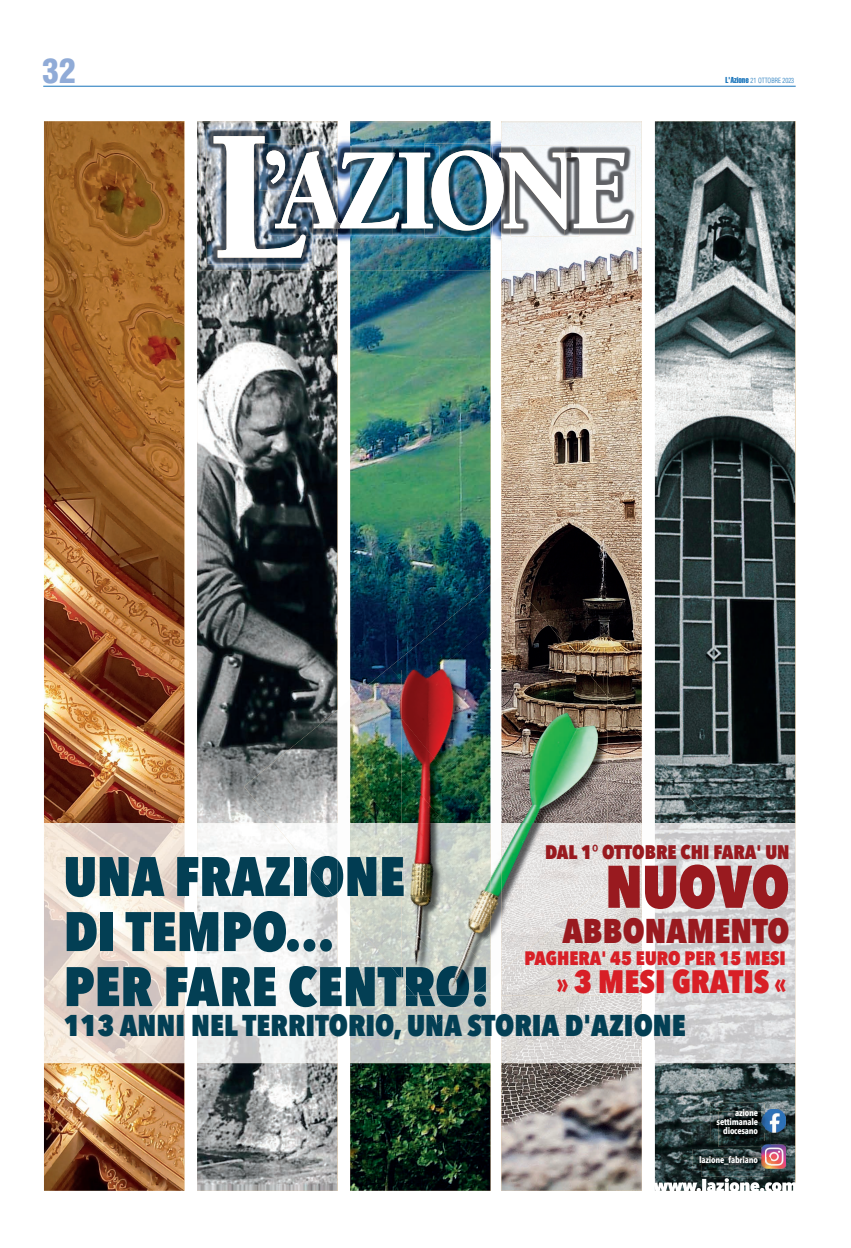
<style>
.page{position:relative;width:851px;height:1248px;background:#fff}
.page>*{position:absolute;margin:0;border:0;box-sizing:border-box;transform-origin:0 0}
.t1{font:800 59.4px "Avenir Next Condensed";letter-spacing:-.005em;color:#991a1f}
.t2{font:800 55px/55px "Avenir Next Condensed";color:#033f54}
.t3{font:800 34.3px "Avenir Next Condensed";color:#991a1f}
.t4{font:900 condensed 33px "Helvetica";color:#90abd7}
.t5{font:800 32.4px "Avenir Next Condensed";color:#d81f26}
.t6{font:800 30px "Avenir Next Condensed";color:#033f54}
.t7{font:800 19.6px "Avenir Next Condensed";color:#991a1f}
.t8{font:800 19.4px "Avenir Next Condensed";color:#d81f26}
.t9{font:700 9px/9px "Avenir Next Condensed";letter-spacing:-.02em;color:#fff;text-align:right}
.t10{font:300 condensed 7px "Helvetica";color:#1874bb;scale:.95 1}
.s1{font-weight:400;font-stretch:extra-condensed;font-size:8.5px}
.s2{font-size:27px}
</style>
<div class="page">
<img style="left:350px;top:121px;width:140px;height:1069px">
<img style="left:197px;top:121px;width:140px;height:1069px">
<img style="left:501px;top:121px;width:140px;height:1069px">
<img style="left:44px;top:121px;width:140px;height:1069px">
<img style="left:654px;top:121px;width:141px;height:1057px">
<hr style="left:43px;top:86px;width:752px;height:1px;background:#1874bb">
<img style="left:350px;top:995px;width:140px;height:67px">
<img style="left:197px;top:823px;width:140px;height:239px">
<img style="left:501px;top:884px;width:140px;height:178px">
<img style="left:44px;top:823px;width:140px;height:239px">
<img style="left:654px;top:823px;width:141px;height:239px">
<div style="left:197px;top:855px;width:103px;height:42px;background:#f6f7f6"></div>
<img style="left:66px;top:855px;width:118px;height:42px">
<svg style="left:184px;top:965px;width:154px;height:42px"></svg>
<img style="left:350px;top:965px;width:40px;height:42px">
<img style="left:197px;top:965px;width:140px;height:42px">
<img style="left:67px;top:965px;width:117px;height:42px">
<img style="left:471px;top:995px;width:15px;height:12px">
<svg style="left:184px;top:1014px;width:458px;height:25px"></svg>
<img style="left:350px;top:1014px;width:140px;height:25px">
<img style="left:197px;top:1014px;width:140px;height:25px">
<img style="left:501px;top:1014px;width:140px;height:25px">
<img style="left:65px;top:1014px;width:119px;height:25px">
<img style="left:654px;top:1014px;width:31px;height:25px">
<img style="left:490px;top:979px;width:1px;height:16px">
<img style="left:486px;top:983px;width:4px;height:12px">
<img style="left:501px;top:970px;width:106px;height:25px">
<img style="left:337px;top:699px;width:1px;height:41px">
<img style="left:490px;top:576px;width:1px;height:82px">
<img style="left:337px;top:740px;width:1px;height:83px">
<img style="left:350px;top:667px;width:51px;height:104px">
<img style="left:390px;top:585px;width:100px;height:96px">
<img style="left:350px;top:771px;width:5px;height:52px">
<img style="left:436px;top:626px;width:54px;height:44px">
<img style="left:355px;top:740px;width:46px;height:83px">
<svg style="left:487px;top:658px;width:4px;height:12px"></svg>
<img style="left:244px;top:710px;width:93px;height:113px">
<img style="left:501px;top:572px;width:85px;height:98px">
<img style="left:350px;top:823px;width:51px;height:32px">
<img style="left:274px;top:823px;width:63px;height:32px">
<img style="left:641px;top:738px;width:1px;height:118px">
<img style="left:607px;top:696px;width:34px;height:188px">
<img style="left:654px;top:754px;width:45px;height:69px">
<img style="left:654px;top:823px;width:28px;height:22px">
<img style="left:337px;top:857px;width:13px;height:59px">
<img style="left:350px;top:855px;width:51px;height:110px">
<img style="left:424px;top:1007px;width:33px;height:7px">
<img style="left:300px;top:855px;width:37px;height:42px">
<img style="left:390px;top:965px;width:81px;height:42px">
<img style="left:430px;top:1014px;width:18px;height:9px">
<img style="left:490px;top:670px;width:117px;height:153px">
<img style="left:401px;top:670px;width:89px;height:62px">
<img style="left:401px;top:718px;width:86px;height:105px">
<img style="left:401px;top:770px;width:43px;height:53px">
<img style="left:444px;top:732px;width:46px;height:65px">
<img style="left:466px;top:777px;width:24px;height:46px">
<img style="left:490px;top:823px;width:11px;height:156px">
<img style="left:401px;top:823px;width:89px;height:46px">
<img style="left:401px;top:869px;width:89px;height:114px">
<img style="left:401px;top:915px;width:42px;height:50px">
<img style="left:448px;top:887px;width:42px;height:63px">
<img style="left:470px;top:933px;width:20px;height:41px">
<img style="left:501px;top:823px;width:106px;height:147px">
<img style="left:401px;top:855px;width:4px;height:42px">
<img style="left:401px;top:965px;width:85px;height:30px">
<img style="left:200px;top:123px;width:291px;height:148px">
<img style="left:350px;top:123px;width:140px;height:148px">
<img style="left:501px;top:123px;width:140px;height:148px">
<img style="left:207px;top:129px;width:105px;height:135px">
<img style="left:628px;top:146px;width:7px;height:89px">
<img style="left:213px;top:136px;width:415px;height:121px">
<svg style="left:654px;top:1178px;width:142px;height:13px"></svg>
<img style="left:770px;top:1143px;width:15px;height:25px">
<img style="left:764px;top:1108px;width:21px;height:24px">
<img style="left:718px;top:1132px;width:52px;height:14px">
<img style="left:764px;top:1111px;width:6px;height:21px">
<img style="left:710px;top:1102px;width:54px;height:38px">
<img style="left:718px;top:1111px;width:46px;height:29px">
<img style="left:701px;top:1168px;width:69px;height:8px">
<img style="left:692px;top:1148px;width:69px;height:22px">
<img style="left:701px;top:1157px;width:63px;height:13px">
<svg style="left:761px;top:1143px;width:9px;height:25px"></svg>
<h3 class="t4" style="left:43px;top:50px;width:34px">32</h3>
<p class="t10" style="left:725px;top:76px;width:74px"><span class="s1">L'Azione</span> 21 OTTOBRE 2023</p>
<h3 class="t7" style="left:545px;top:840px;width:246px">DAL 1° OTTOBRE CHI FARA' UN</h3>
<h1 class="t1" style="left:605px;top:849px;width:186px">NUOVO</h1>
<h3 class="t3" style="left:562px;top:909px;width:228px">ABBONAMENTO</h3>
<h3 class="t8" style="left:524px;top:946px;width:263px">PAGHERA' 45 EURO PER 15 MESI</h3>
<h3 class="t5" style="left:556px;top:961px;width:231px"><span class="s2">»</span> 3 MESI GRATIS <span class="s2">«</span></h3>
<h2 class="t2" style="left:64px;top:848px;width:427px">UNA FRAZIONE<br>DI TEMPO...<br>PER FARE CENTRO!</h2>
<h3 class="t6" style="left:64px;top:1006px;width:623px">113 ANNI NEL TERRITORIO, UNA STORIA D'AZIONE</h3>
<p class="t9" style="left:716px;top:1108px;width:43px">azione settimanale diocesano</p>
<p class="t9" style="left:699px;top:1154px;width:60px">lazione_fabriano</p>
</div>
